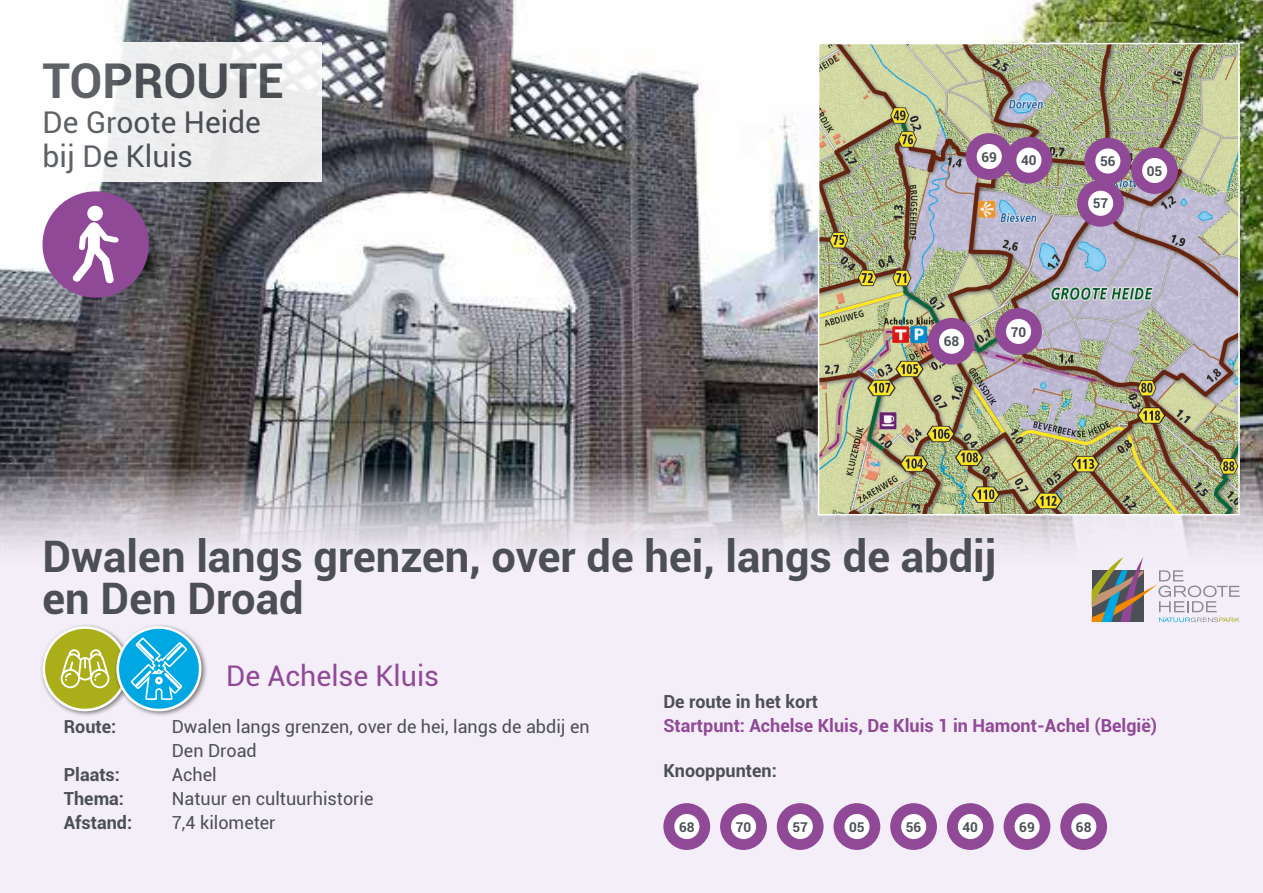
<style>
.page{position:relative;width:1263px;height:893px;background:#fff}
.page>*{position:absolute;margin:0;border:0;box-sizing:border-box;transform-origin:0 0}
.t1{font:700 48px "Roboto";color:#4c5055}
.t2{font:700 43.5px/42px "Roboto";color:#4c5055}
.t3{font:30px/34.5px "Roboto";color:#4c5055}
.t4{font:28.5px "Roboto";color:#904996}
.t5{font:18px/24px "Roboto";color:#4c5055}
.t6{font:700 18px "Roboto";color:#4c5055}
.t7{font:700 18px "Roboto";color:#904996}
.t8{font:700 13.5px "Roboto";color:#4c5055}
</style>
<div class="page">
<div style="left:0;top:446px;width:1263px;height:447px;background:#f3eef7"></div>
<img style="left:0;top:0;width:1263px;height:550px">
<div style="left:40px;top:624px;width:94px;height:94px;background:#1d1d1b;opacity:.55"></div>
<div style="left:44px;top:627px;width:82px;height:83px;background:#a9ae19;border-radius:50%"></div>
<div style="left:43px;top:626px;width:85px;height:85px;border:3px solid #fff;border-radius:50%"></div>
<svg style="left:61px;top:649px;width:48px;height:39px"></svg>
<div style="left:114px;top:624px;width:94px;height:94px;background:#1d1d1b;opacity:.55"></div>
<svg style="left:118px;top:627px;width:82px;height:83px;background:#1bb1e6"></svg>
<div style="left:116px;top:626px;width:85px;height:85px;border:3px solid #fff;border-radius:50%"></div>
<svg style="left:131px;top:638px;width:56px;height:62px;background:#3cbce9"></svg>
<div style="left:663px;top:803px;width:47px;height:47px;background:#904996;border-radius:50%"></div>
<div style="left:674px;top:814px;width:25px;height:25px;background:#fff;border-radius:50%"></div>
<div style="left:947px;top:803px;width:47px;height:47px;background:#904996;border-radius:50%"></div>
<div style="left:958px;top:814px;width:25px;height:25px;background:#fff;border-radius:50%"></div>
<div style="left:720px;top:803px;width:47px;height:47px;background:#904996;border-radius:50%"></div>
<div style="left:731px;top:814px;width:25px;height:25px;background:#fff;border-radius:50%"></div>
<div style="left:1003px;top:803px;width:47px;height:47px;background:#904996;border-radius:50%"></div>
<div style="left:1014px;top:814px;width:26px;height:25px;background:#fff;border-radius:50%"></div>
<div style="left:777px;top:803px;width:46px;height:47px;background:#904996;border-radius:50%"></div>
<div style="left:788px;top:814px;width:25px;height:25px;background:#fff;border-radius:50%"></div>
<div style="left:1060px;top:803px;width:47px;height:47px;background:#904996;border-radius:50%"></div>
<div style="left:1071px;top:814px;width:25px;height:25px;background:#fff;border-radius:50%"></div>
<div style="left:833px;top:803px;width:47px;height:47px;background:#904996;border-radius:50%"></div>
<div style="left:844px;top:814px;width:25px;height:25px;background:#fff;border-radius:50%"></div>
<div style="left:890px;top:803px;width:47px;height:47px;background:#904996;border-radius:50%"></div>
<div style="left:901px;top:814px;width:25px;height:25px;background:#fff;border-radius:50%"></div>
<img style="left:821px;top:46px;width:416px;height:466px">
<div style="left:818px;top:43px;width:422px;height:472px;border:2px solid #fff"></div>
<div style="left:1084px;top:138px;width:47px;height:46px;background:#904996;border-radius:50%"></div>
<div style="left:1095px;top:148px;width:25px;height:26px;background:#fff;border-radius:50%"></div>
<div style="left:1131px;top:147px;width:47px;height:47px;background:#904996;border-radius:50%"></div>
<div style="left:1142px;top:158px;width:25px;height:25px;background:#fff;border-radius:50%"></div>
<div style="left:928px;top:318px;width:47px;height:47px;background:#904996;border-radius:50%"></div>
<div style="left:939px;top:329px;width:25px;height:25px;background:#fff;border-radius:50%"></div>
<div style="left:966px;top:133px;width:46px;height:47px;background:#904996;border-radius:50%"></div>
<div style="left:977px;top:144px;width:25px;height:25px;background:#fff;border-radius:50%"></div>
<div style="left:1005px;top:137px;width:47px;height:47px;background:#904996;border-radius:50%"></div>
<div style="left:1016px;top:148px;width:25px;height:25px;background:#fff;border-radius:50%"></div>
<div style="left:995px;top:308px;width:47px;height:47px;background:#904996;border-radius:50%"></div>
<div style="left:1006px;top:319px;width:25px;height:25px;background:#fff;border-radius:50%"></div>
<div style="left:1077px;top:180px;width:47px;height:47px;background:#904996;border-radius:50%"></div>
<div style="left:1088px;top:191px;width:25px;height:25px;background:#fff;border-radius:50%"></div>
<svg style="left:1091px;top:557px;width:149px;height:65px"></svg>
<div style="left:0;top:43px;width:321px;height:139px;background:linear-gradient(to right,#feffff,#e8e8e9)"></div>
<div style="left:43px;top:191px;width:106px;height:107px;background:#904996;border-radius:50%"></div>
<svg style="left:73px;top:206px;width:46px;height:77px"></svg>
<h1 class="t1" style="left:43px;top:47px;width:243px">TOPROUTE</h1>
<h3 class="t3" style="left:43px;top:103px;width:220px">De Groote Heide bij De Kluis</h3>
<p class="t8" style="left:981px;top:147px;width:17px">69</p>
<p class="t8" style="left:1021px;top:151px;width:17px">40</p>
<p class="t8" style="left:944px;top:332px;width:17px">68</p>
<p class="t8" style="left:1011px;top:322px;width:17px">70</p>
<p class="t8" style="left:1100px;top:152px;width:17px">56</p>
<p class="t8" style="left:1093px;top:194px;width:17px">57</p>
<p class="t8" style="left:1147px;top:161px;width:17px">05</p>
<h2 class="t2" style="left:43px;top:533px;width:955px">Dwalen langs grenzen, over de hei, langs de abdij en Den Droad</h2>
<h3 class="t4" style="left:226px;top:656px;width:214px">De Achelse Kluis</h3>
<p class="t6" style="left:64px;top:714px;width:54px">Route:</p>
<p class="t5" style="left:172px;top:714px;width:419px">Dwalen langs grenzen, over de hei, langs de abdij en<br>Den Droad</p>
<p class="t6" style="left:64px;top:762px;width:58px">Plaats:</p>
<p class="t5" style="left:172px;top:762px;width:46px">Achel</p>
<p class="t6" style="left:64px;top:786px;width:62px">Thema:</p>
<p class="t5" style="left:172px;top:786px;width:203px">Natuur en cultuurhistorie</p>
<p class="t6" style="left:64px;top:810px;width:70px">Afstand:</p>
<p class="t5" style="left:172px;top:810px;width:105px">7,4 kilometer</p>
<p class="t6" style="left:663px;top:689px;width:156px">De route in het kort</p>
<p class="t7" style="left:663px;top:713px;width:495px">Startpunt: Achelse Kluis, De Kluis 1 in Hamont-Achel (België)</p>
<p class="t6" style="left:663px;top:758px;width:115px">Knooppunten:</p>
<p class="t8" style="left:679px;top:817px;width:17px">68</p>
<p class="t8" style="left:736px;top:817px;width:17px">70</p>
<p class="t8" style="left:792px;top:817px;width:17px">57</p>
<p class="t8" style="left:849px;top:817px;width:17px">05</p>
<p class="t8" style="left:906px;top:817px;width:17px">56</p>
<p class="t8" style="left:962px;top:817px;width:17px">40</p>
<p class="t8" style="left:1019px;top:817px;width:17px">69</p>
<p class="t8" style="left:1076px;top:817px;width:17px">68</p>
</div>
